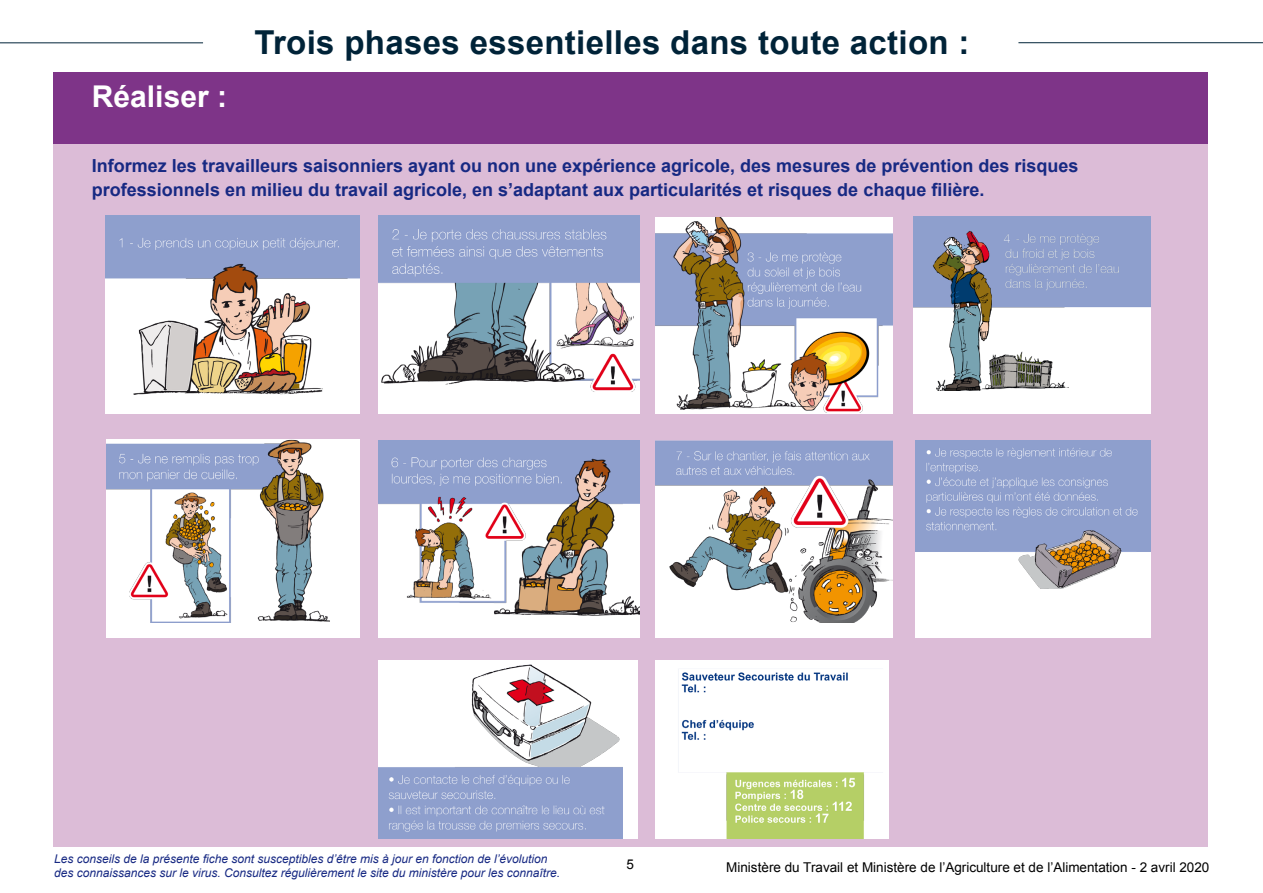
<style>
.page{position:relative;width:1263px;height:893px;background:#fff}
.page>*{position:absolute;margin:0;border:0;box-sizing:border-box;transform-origin:0 0}
.t1{font:700 33px "Arial";letter-spacing:.01em;color:#002338}
.t2{font:700 30px "Arial";color:#fff}
.t3{font:700 18px/23.4px "Arial";color:#172983}
.t4{font:13.5px "Arial";color:#000}
.t5{font:italic 12px/14.4px "Arial";color:#172983}
</style>
<div class="page">
<hr style="left:1018px;top:42px;width:245px;height:1px;background:#002338">
<hr style="left:0;top:42px;width:203px;height:1px;background:#002338">
<div style="left:53px;top:72px;width:1155px;height:72px;background:#7e3488"></div>
<div style="left:53px;top:144px;width:1155px;height:702px;background:#dcbcd7"></div>
<div style="left:105px;top:216px;width:254px;height:198px;background:#fff"></div>
<img style="left:105px;top:216px;width:254px;height:178px">
<div style="left:378px;top:216px;width:261px;height:198px;background:#fff"></div>
<img style="left:378px;top:216px;width:261px;height:176px">
<div style="left:913px;top:216px;width:238px;height:198px;background:#fff"></div>
<img style="left:913px;top:216px;width:238px;height:174px">
<div style="left:106px;top:439px;width:253px;height:198px;background:#fff"></div>
<img style="left:106px;top:439px;width:224px;height:183px">
<div style="left:378px;top:441px;width:261px;height:196px;background:#fff"></div>
<img style="left:378px;top:441px;width:261px;height:175px">
<div style="left:655px;top:441px;width:238px;height:196px;background:#fff"></div>
<img style="left:655px;top:441px;width:238px;height:181px">
<div style="left:915px;top:441px;width:236px;height:196px;background:#fff"></div>
<img style="left:915px;top:441px;width:236px;height:148px">
<div style="left:378px;top:660px;width:260px;height:179px;background:#fff"></div>
<img style="left:378px;top:664px;width:244px;height:175px">
<img style="left:655px;top:660px;width:234px;height:179px">
<img style="left:655px;top:217px;width:238px;height:196px">
<p class="t2" style="left:92px;top:77px;width:137px">Réaliser :</p>
<p class="t1" style="left:254px;top:21px;width:717px">Trois phases essentielles dans toute action :</p>
<p class="t3" style="left:92px;top:155px;width:988px">Informez les travailleurs saisonniers ayant ou non une expérience agricole, des mesures de prévention des risques professionnels en milieu du travail agricole, en s’adaptant aux particularités et risques de chaque filière.</p>
<p class="t5" style="left:54px;top:851px;width:508px">Les conseils de la présente fiche sont susceptibles d’être mis à jour en fonction de l’évolution des connaissances sur le virus. Consultez régulièrement le site du ministère pour les connaître.</p>
<p class="t4" style="left:726px;top:859px;width:485px">Ministère du Travail et Ministère de l’Agriculture et de l’Alimentation - 2 avril 2020</p>
<p class="t4" style="left:626px;top:855px;width:9px">5</p>
</div>
